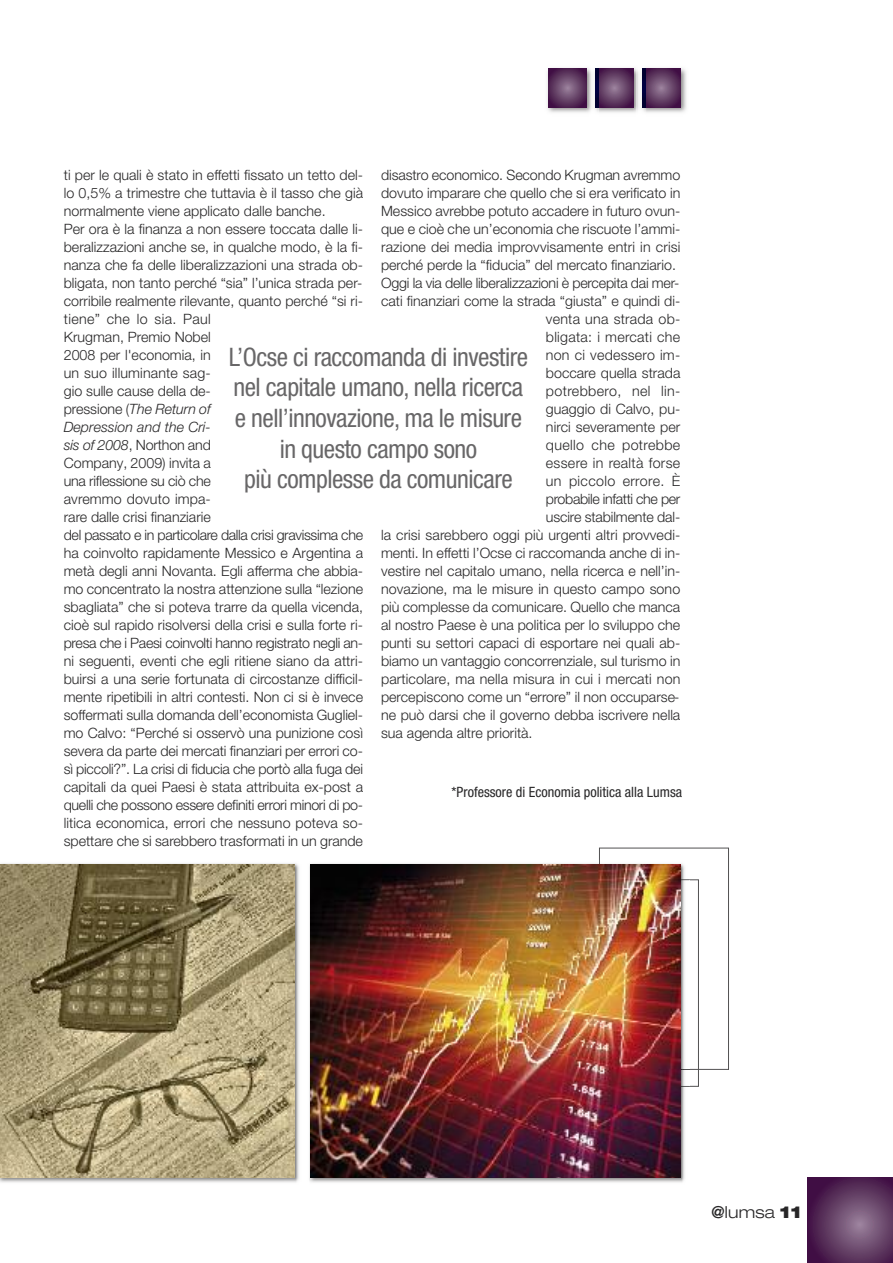
<style>
.page{position:relative;width:893px;height:1263px;background:#fff}
.page>*{position:absolute;margin:0;border:0;box-sizing:border-box;transform-origin:0 0}
.t1{font:condensed 25.5px/30.6px "Helvetica Neue LT Pro";letter-spacing:-.02em;color:#686768;text-align:center}
.t2{font:300 expanded 16.5px "Helvetica Neue LT Pro";letter-spacing:.01em;color:#272627}
.t3{font:300 14.25px/18px "Helvetica Neue LT Pro";color:#272627}
.t4{font:300 14.25px "Helvetica Neue LT Pro";letter-spacing:.025em;color:#272627}
.t5{font:300 14.25px "Helvetica Neue LT Pro";letter-spacing:.02em;color:#272627}
.t6{font:condensed 14.25px "Helvetica Neue LT Pro";color:#272627}
.t7{font:300 14.25px "Helvetica Neue LT Pro";letter-spacing:-.025em;color:#272627}
.s1{font-style:italic}
.s2{font-weight:500}
.s3{font-weight:900}
</style>
<div class="page">
<div style="left:599px;top:848px;width:130px;height:222px;border:1px solid #525152"></div>
<div style="left:624px;top:879px;width:75px;height:208px;border:1px solid #525152"></div>
<svg style="left:807px;top:1178px;width:86px;height:85px;background:#5f3861"></svg>
<img style="left:0;top:860px;width:685px;height:323px">
<img style="left:680px;top:879px;width:9px;height:208px">
<img style="left:310px;top:865px;width:370px;height:313px">
<img style="left:0;top:865px;width:295px;height:313px">
<img style="left:645px;top:68px;width:42px;height:45px">
<svg style="left:645px;top:69px;width:35px;height:38px"></svg>
<img style="left:598px;top:68px;width:47px;height:45px">
<img style="left:642px;top:69px;width:3px;height:38px">
<svg style="left:598px;top:69px;width:36px;height:38px"></svg>
<img style="left:547px;top:68px;width:51px;height:45px">
<img style="left:595px;top:69px;width:3px;height:38px">
<svg style="left:549px;top:69px;width:38px;height:38px"></svg>
<p class="t3" style="left:64px;top:167px;width:301px">ti per le quali è stato in effetti fissato un tetto del&shy;lo 0,5% a trimestre che tuttavia è il tasso che già normalmente viene applicato dalle banche.<br>Per ora è la finanza a non essere toccata dalle li&shy;beralizzazioni anche se, in qualche modo, è la fi&shy;nanza che fa delle liberalizzazioni una strada ob&shy;bligata, non tanto perché “sia” l’unica strada per&shy;corribile realmente rilevante, quanto perché “si ri&shy;tiene” che lo sia. Paul<br>Krugman, Premio Nobel<br>2008 per l'economia, in<br>un suo illuminante sag-<br>gio sulle cause della de-<br>pressione (<span class="s1">The Return of<br>Depression and the Cri-<br>sis of 2008</span>, Northon and<br>Company, 2009) invita a<br>una riflessione su ciò che<br>avremmo dovuto impa-<br>rare dalle crisi finanziarie<br>del passato e in particolare dalla crisi gravissima che ha coinvolto rapidamente Messico e Argentina a metà degli anni Novanta. Egli afferma che abbia&shy;mo concentrato la nostra attenzione sulla “lezione sbagliata” che si poteva trarre da quella vicenda, cioè sul rapido risolversi della crisi e sulla forte ri&shy;presa che i Paesi coinvolti hanno registrato negli an&shy;ni seguenti, eventi che egli ritiene siano da attri&shy;buirsi a una serie fortunata di circostanze difficil&shy;mente ripetibili in altri contesti. Non ci si è invece soffermati sulla domanda dell’economista Gugliel&shy;mo Calvo: “Perché si osservò una punizione così severa da parte dei mercati finanziari per errori co&shy;sì piccoli?”. La crisi di fiducia che portò alla fuga dei capitali da quei Paesi è stata attribuita ex-post a quelli che possono essere definiti errori minori di po&shy;litica economica, errori che nessuno poteva so&shy;spettare che si sarebbero trasformati in un grande</p>
<p class="t3" style="left:381px;top:167px;width:301px">disastro economico. Secondo Krugman avremmo</p>
<p class="t3" style="left:381px;top:185px;width:301px">dovuto imparare che quello che si era verificato in</p>
<p class="t3" style="left:381px;top:203px;width:301px">Messico avrebbe potuto accadere in futuro ovun-</p>
<p class="t3" style="left:381px;top:221px;width:301px">que e cioè che un’economia che riscuote l’ammi-</p>
<p class="t3" style="left:381px;top:239px;width:301px">razione dei media improvvisamente entri in crisi</p>
<p class="t3" style="left:381px;top:257px;width:296px">perché perde la “fiducia” del mercato finanziario.</p>
<p class="t3" style="left:381px;top:275px;width:300px">Oggi la via delle liberalizzazioni è percepita dai mer-</p>
<p class="t3" style="left:381px;top:293px;width:301px">cati finanziari come la strada “giusta” e quindi di-</p>
<p class="t3" style="left:546px;top:311px;width:136px">venta una strada ob-</p>
<p class="t5" style="left:546px;top:332px;width:136px">bligata: i mercati che</p>
<p class="t3" style="left:546px;top:347px;width:136px">non ci vedessero im-</p>
<p class="t3" style="left:546px;top:365px;width:136px">boccare quella strada</p>
<p class="t4" style="left:546px;top:386px;width:136px">potrebbero, nel lin-</p>
<p class="t3" style="left:546px;top:401px;width:136px">guaggio di Calvo, pu-</p>
<p class="t3" style="left:546px;top:419px;width:136px">nirci severamente per</p>
<p class="t4" style="left:546px;top:440px;width:136px">quello che potrebbe</p>
<p class="t5" style="left:546px;top:458px;width:136px">essere in realtà forse</p>
<p class="t4" style="left:546px;top:476px;width:136px">un piccolo errore. È</p>
<p class="t7" style="left:546px;top:494px;width:136px">probabile infatti che per</p>
<p class="t3" style="left:546px;top:509px;width:136px">uscire stabilmente dal-</p>
<p class="t3" style="left:381px;top:527px;width:301px">la crisi sarebbero oggi più urgenti altri provvedi-</p>
<p class="t3" style="left:381px;top:545px;width:301px">menti. In effetti l’Ocse ci raccomanda anche di in-</p>
<p class="t3" style="left:381px;top:563px;width:301px">vestire nel capitalo umano, nella ricerca e nell’in-</p>
<p class="t3" style="left:381px;top:581px;width:301px">novazione, ma le misure in questo campo sono</p>
<p class="t3" style="left:381px;top:599px;width:301px">più complesse da comunicare. Quello che manca</p>
<p class="t3" style="left:381px;top:617px;width:301px">al nostro Paese è una politica per lo sviluppo che</p>
<p class="t3" style="left:381px;top:635px;width:301px">punti su settori capaci di esportare nei quali ab-</p>
<p class="t3" style="left:381px;top:653px;width:301px">biamo un vantaggio concorrenziale, sul turismo in</p>
<p class="t3" style="left:381px;top:671px;width:301px">particolare, ma nella misura in cui i mercati non</p>
<p class="t3" style="left:381px;top:689px;width:300px">percepiscono come un “errore” il non occuparse-</p>
<p class="t3" style="left:381px;top:707px;width:301px">ne può darsi che il governo debba iscrivere nella</p>
<p class="t3" style="left:381px;top:725px;width:153px">sua agenda altre priorità.</p>
<h1 class="t1" style="left:229px;top:344px;width:301px">L’Ocse ci raccomanda di investire nel capitale umano, nella ricerca e nell’innovazione, ma le misure in questo campo sono<br>più complesse da comunicare</h1>
<p class="t6" style="left:452px;top:787px;width:232px">*Professore di Economia politica alla Lumsa</p>
<p class="t2" style="left:712px;top:1206px;width:91px"><span class="s2">@</span>lumsa <span class="s3">11</span></p>
</div>
